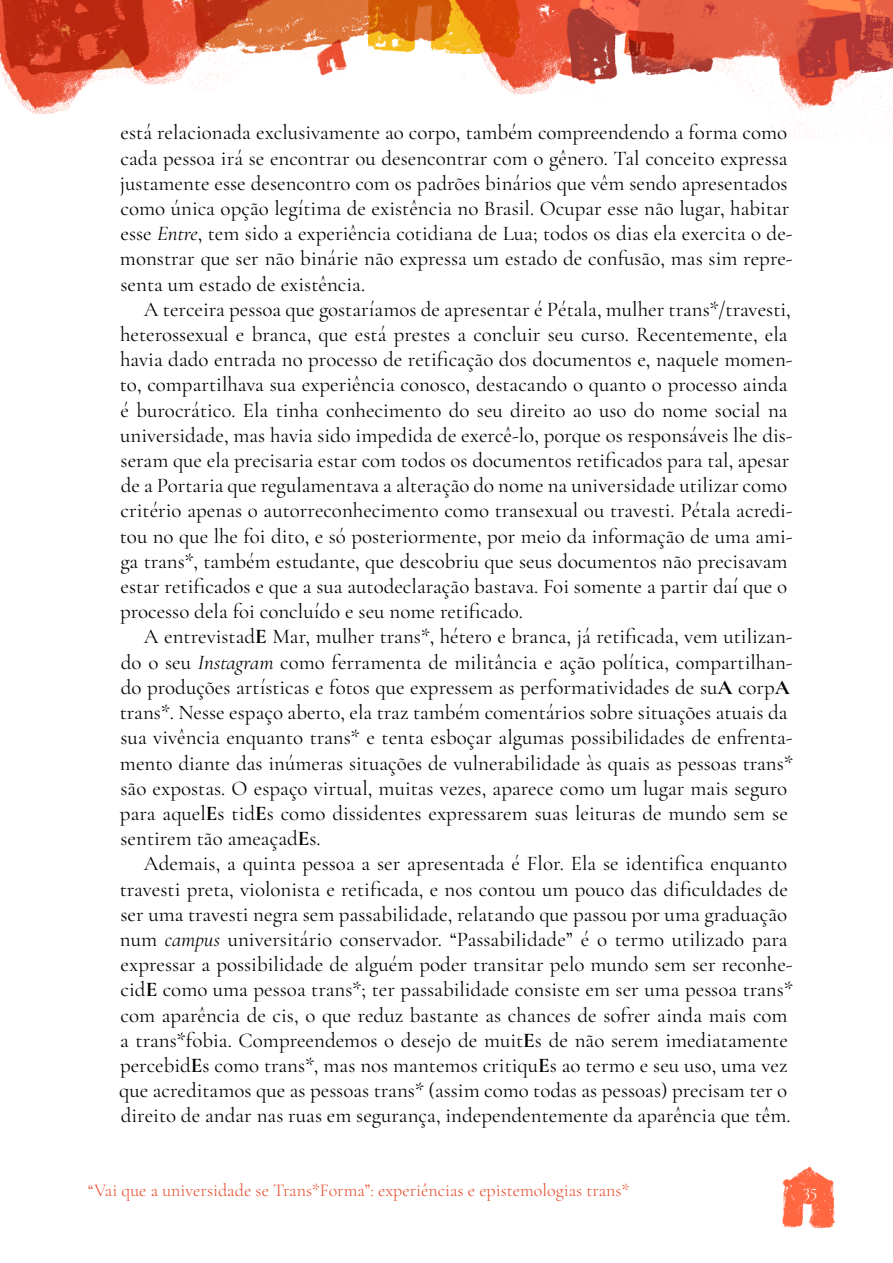
<style>
.page{position:relative;width:893px;height:1263px;background:#fff}
.page>*{position:absolute;margin:0;border:0;box-sizing:border-box;transform-origin:0 0}
.t1{font:21px/25.2px "Cormorant Garamond";color:#000}
.t2{font:300 18px "Cormorant Garamond";color:#e84424}
.t3{font:300 18px "Cormorant Garamond";color:#fff}
.s1{font-style:italic}
.s2{font-weight:700}
</style>
<div class="page">
<img style="left:0;top:0;width:893px;height:1229px">
<p class="t1" style="left:120px;top:120px;width:674px">está relacionada exclusivamente ao corpo, também compreendendo a forma como cada pessoa irá se encontrar ou desencontrar com o gênero. Tal conceito expressa justamente esse desencontro com os padrões binários que vêm sendo apresentados como única opção legítima de existência no Brasil. Ocupar esse não lugar, habitar esse <span class="s1">Entre</span>, tem sido a experiência cotidiana de Lua; todos os dias ela exercita o de&shy;monstrar que ser não binárie não expressa um estado de confusão, mas sim repre&shy;senta um estado de existência.</p>
<p class="t1" style="left:120px;top:296px;width:674px;text-indent:24px">A terceira pessoa que gostaríamos de apresentar é Pétala, mulher trans*/travesti, heterossexual e branca, que está prestes a concluir seu curso. Recentemente, ela havia dado entrada no processo de retificação dos documentos e, naquele momen&shy;to, compartilhava sua experiência conosco, destacando o quanto o processo ainda é burocrático. Ela tinha conhecimento do seu direito ao uso do nome social na universidade, mas havia sido impedida de exercê-lo, porque os responsáveis lhe dis&shy;seram que ela precisaria estar com todos os documentos retificados para tal, apesar de a Portaria que regulamentava a alteração do nome na universidade utilizar como critério apenas o autorreconhecimento como transexual ou travesti. Pétala acredi&shy;tou no que lhe foi dito, e só posteriormente, por meio da informação de uma ami&shy;ga trans*, também estudante, que descobriu que seus documentos não precisavam estar retificados e que a sua autodeclaração bastava. Foi somente a partir daí que o processo dela foi concluído e seu nome retificado.</p>
<p class="t1" style="left:120px;top:624px;width:675px;text-indent:24px">A entrevistad<span class="s2">E</span> Mar, mulher trans*, hétero e branca, já retificada, vem utilizan&shy;do o seu <span class="s1">Instagram</span> como ferramenta de militância e ação política, compartilhan&shy;do produções artísticas e fotos que expressem as performatividades de su<span class="s2">A</span> corp<span class="s2">A </span>trans*. Nesse espaço aberto, ela traz também comentários sobre situações atuais da sua vivência enquanto trans* e tenta esboçar algumas possibilidades de enfrenta&shy;mento diante das inúmeras situações de vulnerabilidade às quais as pessoas trans* são expostas. O espaço virtual, muitas vezes, aparece como um lugar mais seguro para aquel<span class="s2">E</span>s tid<span class="s2">E</span>s como dissidentes expressarem suas leituras de mundo sem se sentirem tão ameaçad<span class="s2">E</span>s.</p>
<p class="t1" style="left:119px;top:851px;width:675px;text-indent:25px">Ademais, a quinta pessoa a ser apresentada é Flor. Ela se identifica enquanto travesti preta, violonista e retificada, e nos contou um pouco das dificuldades de ser uma travesti negra sem passabilidade, relatando que passou por uma graduação num <span class="s1">campus</span> universitário conservador. “Passabilidade” é o termo utilizado para expressar a possibilidade de alguém poder transitar pelo mundo sem ser reconhe&shy;cid<span class="s2">E</span> como uma pessoa trans*; ter passabilidade consiste em ser uma pessoa trans* com aparência de cis, o que reduz bastante as chances de sofrer ainda mais com a trans*fobia. Compreendemos o desejo de muit<span class="s2">E</span>s de não serem imediatamente percebid<span class="s2">E</span>s como trans*, mas nos mantemos critiqu<span class="s2">E</span>s ao termo e seu uso, uma vez que acreditamos que as pessoas trans* (assim como todas as pessoas) precisam ter o direito de andar nas ruas em segurança, independentemente da aparência que têm.</p>
<p class="t2" style="left:88px;top:1179px;width:543px">“Vai que a universidade se Trans*Forma”: experiências e epistemologias trans*</p>
<p class="t3" style="left:803px;top:1179px;width:16px">35</p>
</div>
